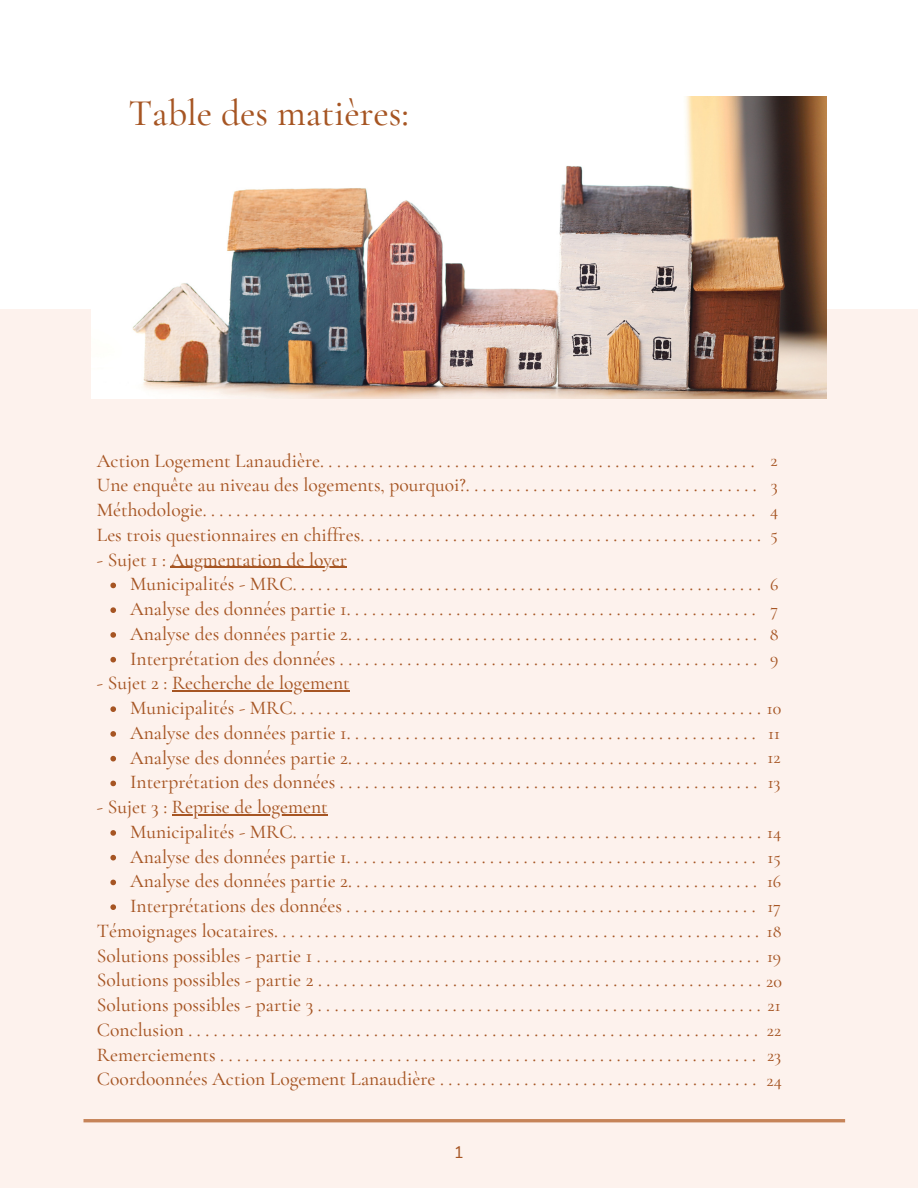
<style>
.page{position:relative;width:918px;height:1188px;background:#fff}
.page>*{position:absolute;margin:0;border:0;box-sizing:border-box;transform-origin:0 0}
.t1{font:500 37.5px "Cormorant Garamond";color:#a65523}
.t2{font:500 19.5px/24.8px "Cormorant Garamond";color:#a65523}
.t3{font:500 17.85px/24.8px "Cormorant Garamond";color:#a65523;text-align:justify}
.t4{font:16.8px "Nunito Sans";color:#a65523}
.s1{font-size:17.85px}
</style>
<div class="page">
<div style="left:0;top:309px;width:918px;height:879px;background:#fdf2ed"></div>
<img style="left:92px;top:96px;width:734px;height:303px">
<svg style="left:110px;top:583px;width:6px;height:5px"></svg>
<svg style="left:110px;top:607px;width:6px;height:6px"></svg>
<svg style="left:110px;top:632px;width:6px;height:6px"></svg>
<svg style="left:110px;top:657px;width:6px;height:5px"></svg>
<svg style="left:110px;top:706px;width:6px;height:6px"></svg>
<svg style="left:110px;top:731px;width:6px;height:6px"></svg>
<svg style="left:110px;top:756px;width:6px;height:5px"></svg>
<svg style="left:110px;top:781px;width:6px;height:5px"></svg>
<svg style="left:110px;top:830px;width:6px;height:6px"></svg>
<svg style="left:110px;top:855px;width:6px;height:5px"></svg>
<svg style="left:110px;top:880px;width:6px;height:5px"></svg>
<svg style="left:110px;top:904px;width:6px;height:6px"></svg>
<hr style="left:171px;top:567px;width:176px;height:1px;background:#a65523">
<hr style="left:172px;top:691px;width:178px;height:1px;background:#a65523">
<hr style="left:172px;top:814px;width:156px;height:1px;background:#a65523">
<hr style="left:83px;top:1119px;width:762px;height:3px;background:#c68459">
<h1 class="t1" style="left:128px;top:91px;width:282px">Table des matières:</h1>
<p class="t2" style="left:97px;top:448px;width:666px">ActionLogementLanaudière....................................................<br>Uneenquêteauniveaudeslogements,pourquoi?...................................<br>Méthodologie..................................................................<br>Lestroisquestionnairesenchiffres................................................</p>
<p class="t2" style="left:97px;top:547px;width:252px">- Sujet 1 : Augmentation de loyer</p>
<p class="t3" style="left:770px;top:448px;width:10px">2<br>3<br>4<br>5</p>
<p class="t3" style="left:770px;top:572px;width:10px">6<br>7<br>8<br>9</p>
<p class="t2" style="left:130px;top:572px;width:632px">Municipalités-MRC........................................................<br>Analysedesdonnéespartie1.................................................<br>Analysedesdonnéespartie2.................................................<br>Interprétationdesdonnées..................................................</p>
<p class="t2" style="left:130px;top:696px;width:653px">Municipalités-MRC........................................................<span class="s1">10<br></span>Analysedesdonnéespartie1.................................................<br>Analysedesdonnéespartie2.................................................<br>Interprétationdesdonnées..................................................</p>
<p class="t2" style="left:130px;top:819px;width:653px">Municipalités-MRC........................................................<span class="s1">14<br></span>Analysedesdonnéespartie1.................................................<br>Analysedesdonnéespartie2.................................................<br>Interprétationsdesdonnées.................................................</p>
<p class="t2" style="left:97px;top:671px;width:254px">- Sujet 2 : Recherche de logement</p>
<p class="t3" style="left:768px;top:721px;width:15px">11<br>12<br>13</p>
<p class="t2" style="left:97px;top:795px;width:232px">- Sujet 3 : Reprise de logement</p>
<p class="t3" style="left:767px;top:845px;width:16px">15<br>16<br>17</p>
<p class="t2" style="left:97px;top:918px;width:687px">Témoignageslocataires.......................................................... <span class="s1">18<br></span>Solutionspossibles-partie1..................................................... <span class="s1">19<br></span>Solutionspossibles-partie2.....................................................<span class="s1">20<br></span>Solutionspossibles-partie3.....................................................<span class="s1">21<br></span>Conclusion....................................................................<br>Remerciements................................................................<br>CoordoonnéesActionLogementLanaudière......................................</p>
<p class="t3" style="left:767px;top:1018px;width:17px">22<br>23<br>24</p>
<p class="t4" style="left:454px;top:1141px;width:12px">1</p>
</div>
